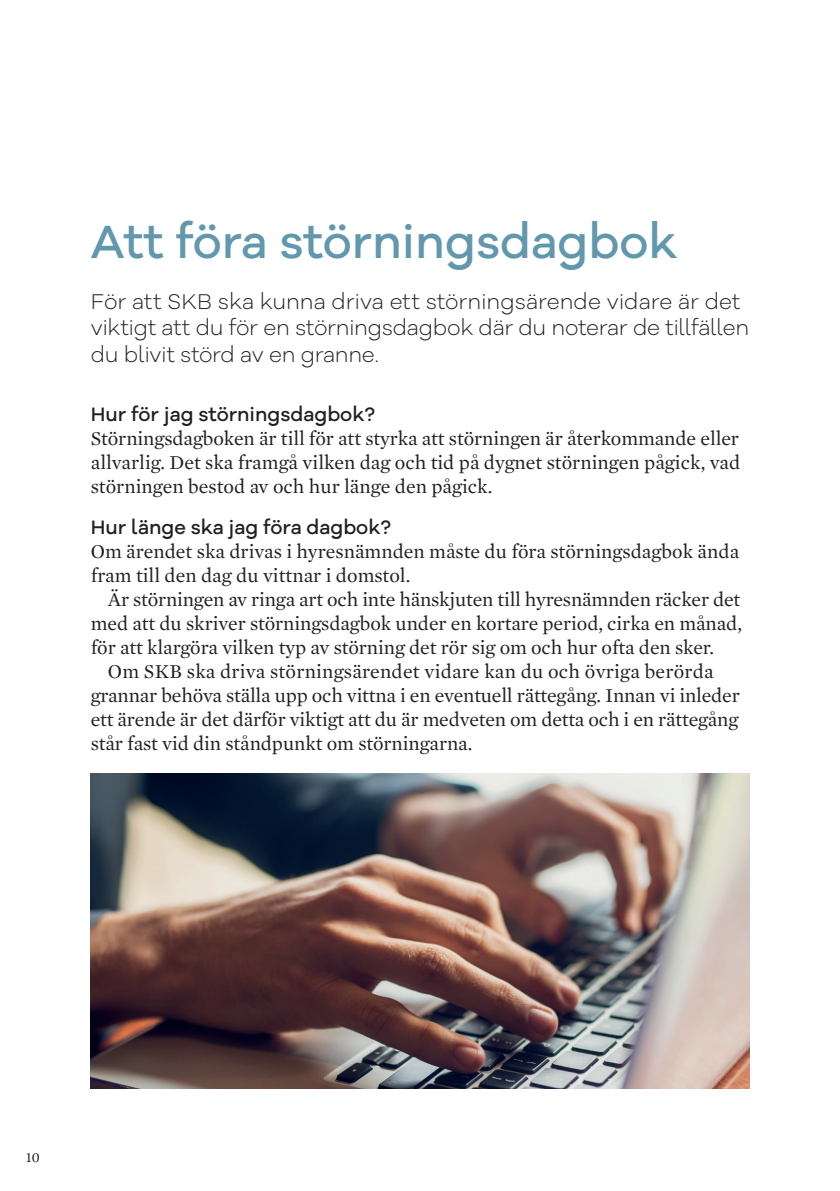
<style>
.page{position:relative;width:840px;height:1191px;background:#fff}
.page>*{position:absolute;margin:0;border:0;box-sizing:border-box;transform-origin:0 0}
.Stor_rubrik{font:500 48px "Galano Grotesque Alt";color:#6198ae}
.ingress{font:300 22px/26.4px "Galano Grotesque Alt";letter-spacing:-.01em;color:#231f20}
.Brödtext{font:20px/24px "Mercury Text G1 Roman";letter-spacing:-.005em;color:#231f20;text-align:justify}
.Liten_rubrik{font:500 20px "Galano Grotesque Alt";color:#231f20}
.t1{font:14px "Mercury Text G1 Roman";color:#231f20}
</style>
<div class="page">
<img style="left:91px;top:773px;width:657px;height:316px">
<p class="Stor_rubrik" style="left:91px;top:211px;width:588px">Att föra störningsdagbok</p>
<p class="ingress" style="left:91px;top:288px;width:659px">För att SKB ska kunna driva ett störningsärende vidare är det viktigt att du för en störningsdagbok där du noterar de tillfällen du blivit störd av en granne.</p>
<p class="Liten_rubrik" style="left:91px;top:401px;width:285px">Hur för jag störningsdagbok?</p>
<p class="Brödtext" style="left:91px;top:427px;width:650px">Störningsdagboken är till för att styrka att störningen är återkommande eller allvarlig. Det ska framgå vilken dag och tid på dygnet störningen pågick, vad störningen bestod av och hur länge den pågick.</p>
<p class="Liten_rubrik" style="left:91px;top:514px;width:301px">Hur länge ska jag föra dagbok?</p>
<p class="Brödtext" style="left:91px;top:540px;width:649px">Om ärendet ska drivas i hyresnämnden måste du föra störningsdagbok ända fram till den dag du vittnar i domstol.</p>
<p class="Brödtext" style="left:91px;top:588px;width:652px;text-indent:17px">Är störningen av ringa art och inte hänskjuten till hyresnämnden räcker det med att du skriver störningsdagbok under en kortare period, cirka en månad, för att klargöra vilken typ av störning det rör sig om och hur ofta den sker.</p>
<p class="Brödtext" style="left:91px;top:660px;width:650px;text-align:left;text-indent:17px">Om SKB ska driva störningsärendet vidare kan du och övriga berörda grannar behöva ställa upp och vittna i en eventuell rättegång. Innan vi inleder ett ärende är det därför viktigt att du är medveten om detta och i en rättegång står fast vid din ståndpunkt om störningarna.</p>
<p class="t1" style="left:26px;top:1148px;width:15px">10</p>
</div>
